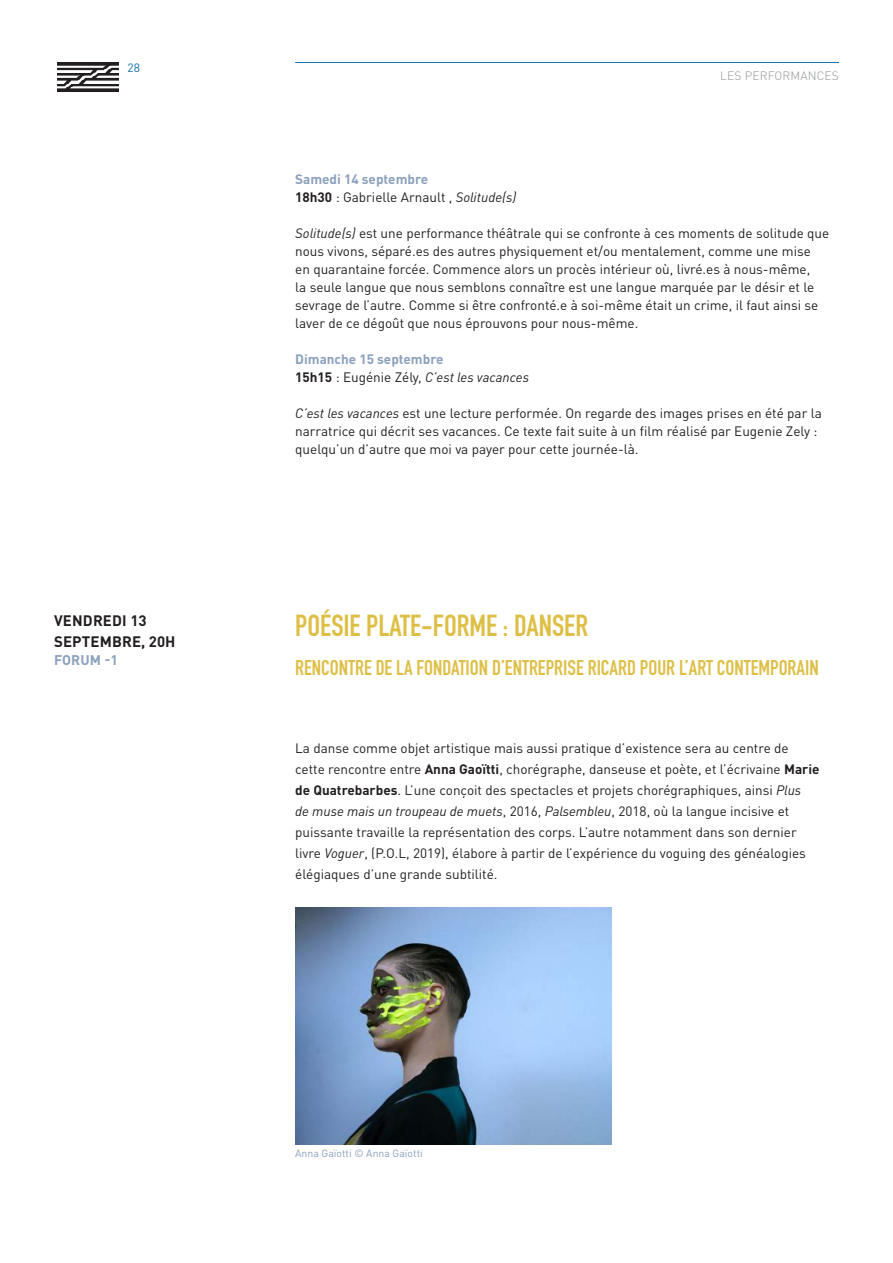
<style>
.page{position:relative;width:893px;height:1263px;background:#fff}
.page>*{position:absolute;margin:0;border:0;box-sizing:border-box;transform-origin:0 0}
.t1{font:30px "DIN Engschrift Std";color:#debf46}
.t2{font:21px "DIN Engschrift Std";color:#debf46}
.t3{font:700 15px/21px "DINOT";letter-spacing:.01em;color:#231f20}
.t4{font:700 13.95px "DINOT";letter-spacing:.01em;color:#8aa0bc}
.t5{font:13.5px/18px "DINOT";color:#231f20}
.t6{font:700 13.5px/18px "DINOT";color:#8aa0bc}
.t7{font:300 12px "DINOT";letter-spacing:.01em;color:#939598}
.t8{font:12px "DINOT";color:#1570a9}
.t9{font:10.5px "DINOT";color:#8aa0bc}
.s1{font-weight:700;color:#8aa0bc}
.s2{font-weight:700}
.s3{font-style:italic}
.s4{color:#231f20}
.s5{font-weight:400;color:#231f20}
.s6{font-weight:400;font-style:italic;color:#231f20}
</style>
<div class="page">
<img style="left:296px;top:907px;width:316px;height:237px">
<img style="left:58px;top:62px;width:60px;height:29px">
<hr style="left:295px;top:62px;width:544px;height:1px;background:#1570a9">
<p class="t8" style="left:127px;top:60px;width:14px">28</p>
<p class="t3" style="left:54px;top:610px;width:123px">VENDREDI 13<br>SEPTEMBRE, 20H</p>
<p class="t4" style="left:54px;top:651px;width:65px">FORUM -1</p>
<p class="t7" style="left:720px;top:68px;width:120px">LES PERFORMANCES</p>
<p class="t5" style="left:295px;top:170px;width:223px"><span class="s1">Samedi 14 septembre<br></span><span class="s2">18h30</span> : Gabrielle Arnault , <span class="s3">Solitude(s)</span></p>
<p class="t5" style="left:295px;top:224px;width:536px"><span class="s3">Solitude(s)</span> est une performance théâtrale qui se confronte à ces moments de solitude que nous vivons, séparé.es des autres physiquement et/ou mentalement, comme une mise<br>en quarantaine forcée. Commence alors un procès intérieur où, livré.es à nous-même,<br>la seule langue que nous semblons connaître est une langue marquée par le désir et le sevrage de l’autre. Comme si être confronté.e à soi-même était un crime, il faut ainsi se laver de ce dégoût que nous éprouvons pour nous-même.</p>
<p class="t6" style="left:295px;top:350px;width:235px">Dimanche 15 septembre<br><span class="s4">15h15</span> <span class="s5">: Eugénie Zély,</span> <span class="s6">C’est les vacances</span></p>
<p class="t5" style="left:295px;top:404px;width:528px"><span class="s3">C’est les vacances</span> est une lecture performée. On regarde des images prises en été par la narratrice qui décrit ses vacances. Ce texte fait suite à un film réalisé par Eugenie Zely : quelqu’un d’autre que moi va payer pour cette journée-là.</p>
<h1 class="t1" style="left:295px;top:608px;width:294px">POÉSIE PLATE-FORME : DANSER</h1>
<h2 class="t2" style="left:295px;top:655px;width:525px">RENCONTRE DE LA FONDATION D’ENTREPRISE RICARD POUR L’ART CONTEMPORAIN</h2>
<p class="t5" style="left:295px;top:737px;width:526px;line-height:21px">La danse comme objet artistique mais aussi pratique d’existence sera au centre de cette rencontre entre <span class="s2">Anna Gaoïtti</span>, chorégraphe, danseuse et poète, et l’écrivaine <span class="s2">Marie de Quatrebarbes</span>. L’une conçoit des spectacles et projets chorégraphiques, ainsi <span class="s3">Plus<br>de muse mais un troupeau de muets</span>, 2016, <span class="s3">Palsembleu</span>, 2018, où la langue incisive et puissante travaille la représentation des corps. L’autre notamment dans son dernier livre <span class="s3">Voguer</span>, (P.O.L, 2019), élabore à partir de l’expérience du voguing des généalogies élégiaques d’une grande subtilité.</p>
<p class="t9" style="left:295px;top:1146px;width:129px">Anna Gaïotti © Anna Gaïotti</p>
</div>
